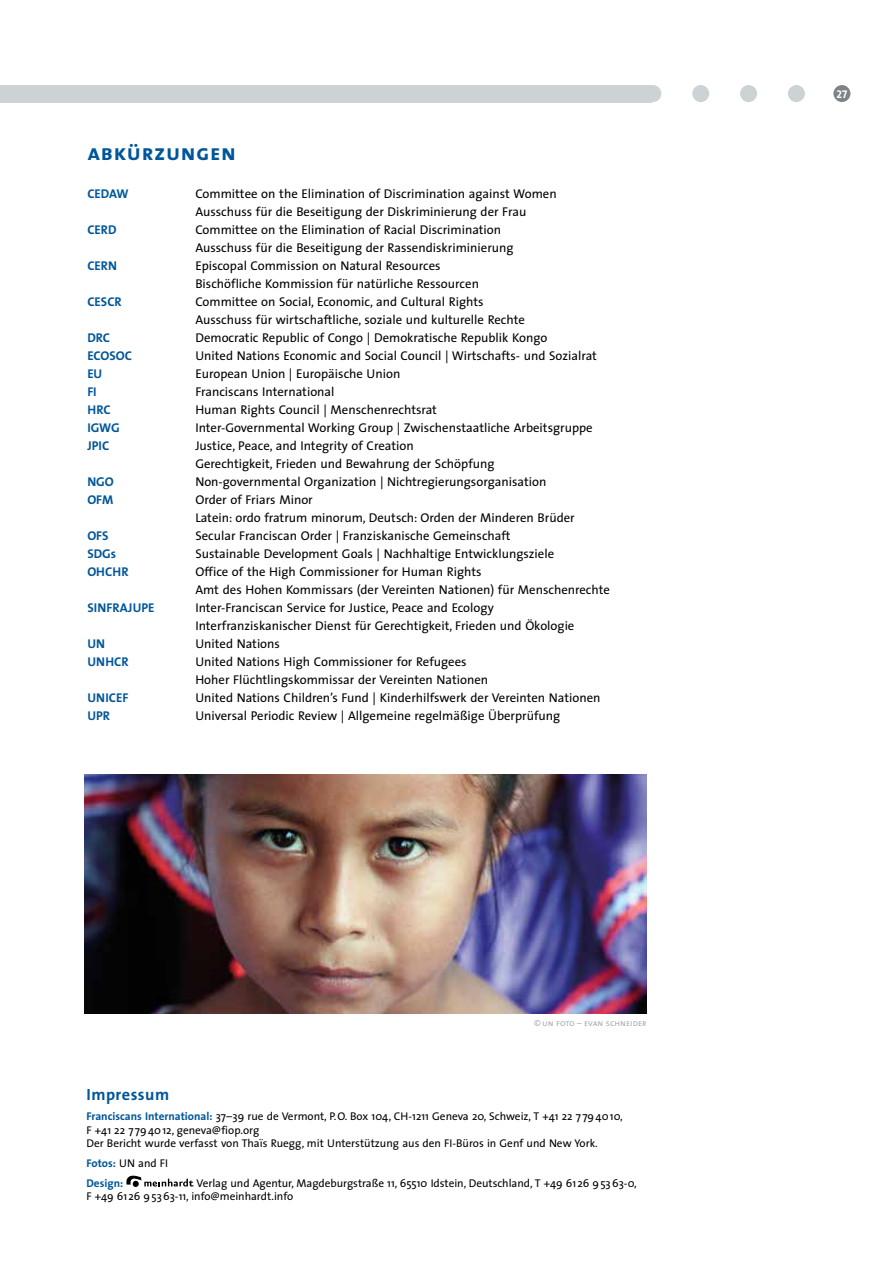
<style>
.page{position:relative;width:893px;height:1263px;background:#fff}
.page>*{position:absolute;margin:0;border:0;box-sizing:border-box;transform-origin:0 0}
.fi_H1{font:22.5px "The Sans Bold Caps";letter-spacing:.03em;color:#00569a}
.fi_fließtext{font:700 16.35px "The Sans";letter-spacing:.03em;color:#00569a}
.fi_fließtext-2{font:12.75px "The Sans";color:#000}
.fi_fließtext-3{font:700 12.75px "The Sans";color:#00569a}
.fi_fließtext-4{font:11.25px/13.5px "The Sans";color:#000}
.fi_fließtext-5{font:700 11.25px "The Sans";color:#00569a}
.t1{font:11.25px "The Sans Bold Caps";color:#fff}
.bildnachweis{font:9px "The Sans Semi Light Caps";color:#9ba2a7}
.s1{font-weight:700;color:#00569a}
</style>
<div class="page">
<div style="left:833px;top:85px;width:17px;height:17px;background:#7d8386;border-radius:50%"></div>
<div style="left:788px;top:85px;width:17px;height:17px;background:#cdd2d5;border-radius:50%"></div>
<div style="left:740px;top:85px;width:17px;height:17px;background:#cdd2d5;border-radius:50%"></div>
<div style="left:692px;top:85px;width:17px;height:17px;background:#cdd2d5;border-radius:50%"></div>
<div style="left:644px;top:85px;width:17px;height:17px;background:#cdd2d5;border-radius:50%"></div>
<svg style="left:126px;top:1175px;width:68px;height:11px"></svg>
<div style="left:0;top:85px;width:652px;height:17px;background:#cdd2d5"></div>
<img style="left:84px;top:774px;width:563px;height:240px">
<p class="fi_H1" style="left:87px;top:134px;width:150px">abkürzungen</p>
<p class="fi_fließtext-3" style="left:87px;top:183px;width:43px">CEDAW</p>
<p class="fi_fließtext-2" style="left:195px;top:183px;width:363px">Committee on the Elimination of Discrimination against Women</p>
<p class="fi_fließtext-2" style="left:195px;top:201px;width:332px">Ausschuss für die Beseitigung der Diskriminierung der Frau</p>
<p class="fi_fließtext-3" style="left:87px;top:219px;width:31px">CERD</p>
<p class="fi_fließtext-2" style="left:195px;top:219px;width:307px">Committee on the Elimination of Racial Discrimination</p>
<p class="fi_fließtext-2" style="left:195px;top:237px;width:320px">Ausschuss für die Beseitigung der Rassendiskriminierung</p>
<p class="fi_fließtext-3" style="left:87px;top:255px;width:31px">CERN</p>
<p class="fi_fließtext-2" style="left:195px;top:255px;width:247px">Episcopal Commission on Natural Resources</p>
<p class="fi_fließtext-2" style="left:195px;top:273px;width:285px">Bischöfliche Kommission für natürliche Ressourcen</p>
<p class="fi_fließtext-3" style="left:87px;top:291px;width:36px">CESCR</p>
<p class="fi_fließtext-2" style="left:195px;top:291px;width:290px">Committee on Social, Economic, and Cultural Rights</p>
<p class="fi_fließtext-2" style="left:195px;top:309px;width:331px">Ausschuss für wirtschaftliche, soziale und kulturelle Rechte</p>
<p class="fi_fließtext-3" style="left:87px;top:327px;width:24px">DRC</p>
<p class="fi_fließtext-2" style="left:195px;top:327px;width:353px">Democratic Republic of Congo | Demokratische Republik Kongo</p>
<p class="fi_fließtext-3" style="left:87px;top:345px;width:46px">ECOSOC</p>
<p class="fi_fließtext-2" style="left:195px;top:345px;width:403px">United Nations Economic and Social Council | Wirtschafts- und Sozialrat</p>
<p class="fi_fließtext-3" style="left:87px;top:363px;width:16px">EU</p>
<p class="fi_fließtext-2" style="left:195px;top:363px;width:207px">European Union | Europäische Union</p>
<p class="fi_fließtext-3" style="left:87px;top:381px;width:11px">FI</p>
<p class="fi_fließtext-2" style="left:195px;top:381px;width:141px">Franciscans International</p>
<p class="fi_fließtext-3" style="left:87px;top:399px;width:25px">HRC</p>
<p class="fi_fließtext-2" style="left:195px;top:399px;width:243px">Human Rights Council | Menschenrechtsrat</p>
<p class="fi_fließtext-3" style="left:87px;top:417px;width:34px">IGWG</p>
<p class="fi_fließtext-2" style="left:195px;top:417px;width:399px">Inter-Governmental Working Group | Zwischenstaatliche Arbeitsgruppe</p>
<p class="fi_fließtext-3" style="left:87px;top:435px;width:23px">JPIC</p>
<p class="fi_fließtext-2" style="left:195px;top:435px;width:220px">Justice, Peace, and Integrity of Creation</p>
<p class="fi_fließtext-2" style="left:195px;top:453px;width:301px">Gerechtigkeit, Frieden und Bewahrung der Schöpfung</p>
<p class="fi_fließtext-3" style="left:87px;top:471px;width:28px">NGO</p>
<p class="fi_fließtext-2" style="left:195px;top:471px;width:352px">Non-governmental Organization | Nichtregierungsorganisation</p>
<p class="fi_fließtext-3" style="left:87px;top:489px;width:27px">OFM</p>
<p class="fi_fließtext-2" style="left:195px;top:489px;width:119px">Order of Friars Minor</p>
<p class="fi_fließtext-2" style="left:195px;top:507px;width:381px">Latein: ordo fratrum minorum, Deutsch: Orden der Minderen Brüder</p>
<p class="fi_fließtext-3" style="left:87px;top:525px;width:23px">OFS</p>
<p class="fi_fließtext-2" style="left:195px;top:525px;width:317px">Secular Franciscan Order | Franziskanische Gemeinschaft</p>
<p class="fi_fließtext-3" style="left:87px;top:543px;width:30px">SDGs</p>
<p class="fi_fließtext-2" style="left:195px;top:543px;width:360px">Sustainable Development Goals | Nachhaltige Entwicklungsziele</p>
<p class="fi_fließtext-3" style="left:87px;top:561px;width:43px">OHCHR</p>
<p class="fi_fließtext-2" style="left:195px;top:561px;width:288px">Office of the High Commissioner for Human Rights</p>
<p class="fi_fließtext-2" style="left:195px;top:579px;width:416px">Amt des Hohen Kommissars (der Vereinten Nationen) für Menschenrechte</p>
<p class="fi_fließtext-3" style="left:87px;top:597px;width:69px">SINFRAJUPE</p>
<p class="fi_fließtext-2" style="left:195px;top:597px;width:300px">Inter-Franciscan Service for Justice, Peace and Ecology</p>
<p class="fi_fließtext-2" style="left:195px;top:615px;width:381px">Interfranziskanischer Dienst für Gerechtigkeit, Frieden und Ökologie</p>
<p class="fi_fließtext-3" style="left:87px;top:633px;width:19px">UN</p>
<p class="fi_fließtext-2" style="left:195px;top:633px;width:86px">United Nations</p>
<p class="fi_fließtext-3" style="left:87px;top:651px;width:43px">UNHCR</p>
<p class="fi_fließtext-2" style="left:195px;top:651px;width:273px">United Nations High Commissioner for Refugees</p>
<p class="fi_fließtext-2" style="left:195px;top:669px;width:294px">Hoher Flüchtlingskommissar der Vereinten Nationen</p>
<p class="fi_fließtext-3" style="left:87px;top:687px;width:42px">UNICEF</p>
<p class="fi_fließtext-2" style="left:195px;top:687px;width:407px">United Nations Children’s Fund | Kinderhilfswerk der Vereinten Nationen</p>
<p class="fi_fließtext-3" style="left:87px;top:705px;width:24px">UPR</p>
<p class="fi_fließtext-2" style="left:195px;top:705px;width:366px">Universal Periodic Review | Allgemeine regelmäßige Überprüfung</p>
<p class="bildnachweis" style="left:534px;top:1016px;width:114px">© un foto – evan schneider</p>
<p class="fi_fließtext" style="left:86px;top:1081px;width:84px">Impressum</p>
<p class="fi_fließtext-4" style="left:86px;top:1109px;width:538px"><span class="s1">Franciscans International:</span> 37–39 rue de Vermont, P.O. Box 104, CH-1211 Geneva 20, Schweiz, T +41 22 7 794010,<br>F +41 22 7 794012, geneva@fiop.org<br>Der Bericht wurde verfasst von Thaïs Ruegg, mit Unterstützung aus den FI-Büros in Genf und New York.</p>
<p class="fi_fließtext-4" style="left:86px;top:1156px;width:83px"><span class="s1">Fotos:</span> UN and FI</p>
<p class="fi_fließtext-5" style="left:86px;top:1174px;width:38px">Design:</p>
<p class="fi_fließtext-4" style="left:86px;top:1176px;width:552px;text-indent:110px">Verlag und Agentur, Magdeburgstraße 11, 65510 Idstein, Deutschland, T +49 6126 95363-0,<br>F +49 6126 95363-11, info@meinhardt.info</p>
<p class="t1" style="left:837px;top:84px;width:12px">27</p>
</div>
